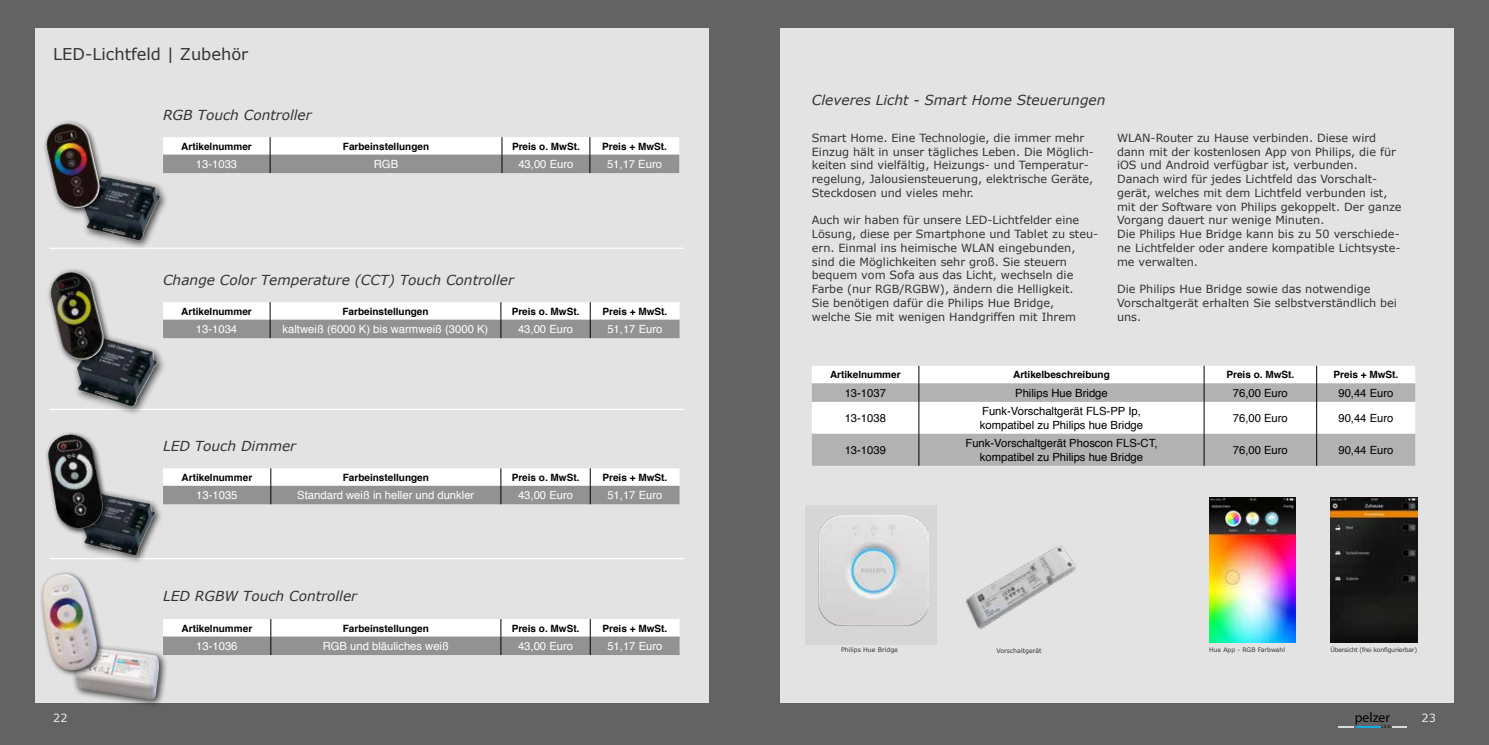
<style>
.page{position:relative;width:1489px;height:745px;background:#fff}
.page>*{position:absolute;margin:0;border:0;box-sizing:border-box;transform-origin:0 0}
.t1{font:16.25px "Verdana";color:#333332}
.t2{font:italic 13.75px "Verdana";color:#333332}
.t3{font:13.75px "Myriad Pro";color:#000}
.t4{font:11.25px/13.8px "Verdana";color:#333332}
.t5{font:11.25px/13.5px "Helvetica";color:#000}
.t6{font:11.25px "Helvetica";color:#fff}
.t7{font:11.25px "Verdana";color:#ebebeb}
.t8{font:700 10px "Helvetica";color:#000}
.t9{font:6.25px "Verdana";color:#333332}
.t10{font:6.12px "Verdana";letter-spacing:-.03em;color:#333332}
.t11{font:6.12px "Verdana";color:#333332}
.t12{font:4.62px "Myriad Pro";color:#000}
</style>
<div class="page">
<div style="left:0;top:0;width:1488px;height:744px;background:#646363"></div>
<div style="left:35px;top:28px;width:674px;height:674px;background:#e3e3e3"></div>
<div style="left:780px;top:28px;width:673px;height:674px;background:#e3e3e3"></div>
<svg style="left:1338px;top:726px;width:41px;height:1px"></svg>
<svg style="left:1392px;top:726px;width:14px;height:1px"></svg>
<svg style="left:163px;top:137px;width:516px;height:36px;background:#c7c7c7"></svg>
<svg style="left:163px;top:302px;width:516px;height:36px;background:#c7c7c7"></svg>
<svg style="left:163px;top:468px;width:516px;height:36px;background:#c6c6c6"></svg>
<hr style="left:50px;top:247px;width:633px;height:2px;background:#fff">
<hr style="left:50px;top:408px;width:633px;height:2px;background:#fff">
<hr style="left:50px;top:557px;width:633px;height:2px;background:#fff">
<div style="left:80px;top:171px;width:89px;height:78px;background:#000;opacity:.75"></div>
<img style="left:84px;top:176px;width:24px;height:57px">
<div style="left:42px;top:119px;width:65px;height:96px;background:#000;opacity:.75"></div>
<img style="left:46px;top:123px;width:54px;height:85px">
<div style="left:72px;top:332px;width:95px;height:84px;background:#000;opacity:.75"></div>
<img style="left:77px;top:367px;width:25px;height:30px">
<div style="left:78px;top:489px;width:86px;height:74px;background:#000;opacity:.75"></div>
<img style="left:82px;top:535px;width:22px;height:13px">
<div style="left:46px;top:267px;width:65px;height:100px;background:#000;opacity:.75"></div>
<img style="left:50px;top:271px;width:54px;height:88px">
<div style="left:45px;top:431px;width:64px;height:104px;background:#000;opacity:.75"></div>
<img style="left:47px;top:434px;width:56px;height:95px">
<div style="left:805px;top:504px;width:131px;height:139px;background:#d6d6d6"></div>
<img style="left:818px;top:515px;width:110px;height:110px">
<img style="left:1330px;top:497px;width:86px;height:144px">
<img style="left:1209px;top:497px;width:86px;height:144px">
<div style="left:812px;top:433px;width:602px;height:32px;background:#b3b2b2"></div>
<hr style="left:918px;top:433px;width:1px;height:32px;background:#000">
<hr style="left:1203px;top:433px;width:1px;height:32px;background:#000">
<svg style="left:812px;top:365px;width:602px;height:68px;background:#e8e8e8"></svg>
<hr style="left:1316px;top:401px;width:1px;height:32px;background:#000">
<hr style="left:1316px;top:433px;width:1px;height:32px;background:#000">
<img style="left:965px;top:545px;width:111px;height:84px">
<div style="left:71px;top:642px;width:97px;height:66px;background:#000;opacity:.75"></div>
<img style="left:75px;top:647px;width:84px;height:52px">
<div style="left:39px;top:570px;width:66px;height:107px;background:#000;opacity:.75"></div>
<img style="left:43px;top:573px;width:54px;height:97px">
<svg style="left:163px;top:619px;width:516px;height:35px;background:#c7c7c7"></svg>
<h1 class="t1" style="left:53px;top:44px;width:197px">LED-Lichtfeld | Zubehör</h1>
<p class="t2" style="left:163px;top:106px;width:150px">RGB Touch Controller</p>
<p class="t8" style="left:181px;top:138px;width:72px">Artikelnummer</p>
<p class="t8" style="left:343px;top:138px;width:88px">Farbeinstellungen</p>
<p class="t8" style="left:512px;top:138px;width:69px">Preis o. MwSt.</p>
<p class="t8" style="left:602px;top:138px;width:66px">Preis + MwSt.</p>
<p class="t6" style="left:196px;top:155px;width:43px">13-1033</p>
<p class="t6" style="left:374px;top:155px;width:26px">RGB</p>
<p class="t6" style="left:518px;top:155px;width:57px">43,00 Euro</p>
<p class="t6" style="left:607px;top:155px;width:57px">51,17 Euro</p>
<p class="t2" style="left:163px;top:271px;width:352px">Change Color Temperature (CCT) Touch Controller</p>
<p class="t8" style="left:181px;top:303px;width:72px">Artikelnummer</p>
<p class="t8" style="left:342px;top:303px;width:88px">Farbeinstellungen</p>
<p class="t8" style="left:511px;top:303px;width:69px">Preis o. MwSt.</p>
<p class="t8" style="left:602px;top:303px;width:66px">Preis + MwSt.</p>
<p class="t6" style="left:196px;top:320px;width:43px">13-1034</p>
<p class="t6" style="left:282px;top:320px;width:207px">kaltweiß (6000 K) bis warmweiß (3000 K)</p>
<p class="t6" style="left:518px;top:320px;width:57px">43,00 Euro</p>
<p class="t6" style="left:607px;top:320px;width:57px">51,17 Euro</p>
<p class="t2" style="left:163px;top:436px;width:135px">LED Touch Dimmer</p>
<p class="t8" style="left:182px;top:469px;width:72px">Artikelnummer</p>
<p class="t8" style="left:343px;top:469px;width:88px">Farbeinstellungen</p>
<p class="t8" style="left:511px;top:469px;width:69px">Preis o. MwSt.</p>
<p class="t8" style="left:602px;top:469px;width:66px">Preis + MwSt.</p>
<p class="t6" style="left:196px;top:486px;width:43px">13-1035</p>
<p class="t6" style="left:297px;top:486px;width:178px">Standard weiß in heller und dunkler</p>
<p class="t6" style="left:518px;top:486px;width:57px">43,00 Euro</p>
<p class="t6" style="left:607px;top:486px;width:57px">51,17 Euro</p>
<p class="t2" style="left:163px;top:586px;width:195px">LED RGBW Touch Controller</p>
<p class="t8" style="left:182px;top:619px;width:72px">Artikelnummer</p>
<p class="t8" style="left:343px;top:619px;width:88px">Farbeinstellungen</p>
<p class="t8" style="left:511px;top:619px;width:69px">Preis o. MwSt.</p>
<p class="t8" style="left:602px;top:619px;width:66px">Preis + MwSt.</p>
<p class="t6" style="left:196px;top:637px;width:43px">13-1036</p>
<p class="t6" style="left:323px;top:637px;width:128px">RGB und bläuliches weiß</p>
<p class="t6" style="left:518px;top:637px;width:57px">43,00 Euro</p>
<p class="t6" style="left:607px;top:637px;width:57px">51,17 Euro</p>
<p class="t2" style="left:811px;top:91px;width:295px">Cleveres Licht - Smart Home Steuerungen</p>
<p class="t4" style="left:811px;top:131px;width:284px">Smart Home. Eine Technologie, die immer mehr Einzug hält in unser tägliches Leben. Die Möglich&shy;keiten sind vielfältig, Heizungs- und Temperatur&shy;regelung, Jalousiensteuerung, elektrische Geräte, Steckdosen und vieles mehr.</p>
<p class="t4" style="left:811px;top:213px;width:288px">Auch wir haben für unsere LED-Lichtfelder eine Lösung, diese per Smartphone und Tablet zu steu&shy;ern. Einmal ins heimische WLAN eingebunden, sind die Möglichkeiten sehr groß. Sie steuern bequem vom Sofa aus das Licht, wechseln die Farbe (nur RGB/RGBW), ändern die Helligkeit.<br>Sie benötigen dafür die Philips Hue Bridge,<br>welche Sie mit wenigen Handgriffen mit Ihrem</p>
<p class="t4" style="left:1116px;top:131px;width:286px">WLAN-Router zu Hause verbinden. Diese wird dann mit der kostenlosen App von Philips, die für iOS und Android verfügbar ist, verbunden.<br>Danach wird für jedes Lichtfeld das Vorschalt&shy;gerät, welches mit dem Lichtfeld verbunden ist, mit der Software von Philips gekoppelt. Der ganze Vorgang dauert nur wenige Minuten.<br>Die Philips Hue Bridge kann bis zu 50 verschiede&shy;ne Lichtfelder oder andere kompatible Lichtsyste&shy;me verwalten.</p>
<p class="t4" style="left:1116px;top:282px;width:281px">Die Philips Hue Bridge sowie das notwendige<br>Vorschaltgerät erhalten Sie selbstverständlich bei uns.</p>
<p class="t8" style="left:830px;top:366px;width:72px">Artikelnummer</p>
<p class="t8" style="left:1013px;top:366px;width:98px">Artikelbeschreibung</p>
<p class="t8" style="left:1226px;top:366px;width:69px">Preis o. MwSt.</p>
<p class="t8" style="left:1333px;top:366px;width:66px">Preis + MwSt.</p>
<p class="t5" style="left:844px;top:386px;width:43px">13-1037</p>
<p class="t5" style="left:1015px;top:386px;width:94px">Philips Hue Bridge</p>
<p class="t5" style="left:1232px;top:386px;width:57px">76,00 Euro</p>
<p class="t5" style="left:1338px;top:386px;width:57px">90,44 Euro</p>
<p class="t5" style="left:844px;top:411px;width:43px">13-1038</p>
<p class="t5" style="left:979px;top:404px;width:165px">Funk-Vorschaltgerät FLS-PP Ip, kompatibel zu Philips hue Bridge</p>
<p class="t5" style="left:1232px;top:411px;width:57px">76,00 Euro</p>
<p class="t5" style="left:1338px;top:411px;width:57px">90,44 Euro</p>
<p class="t5" style="left:844px;top:443px;width:43px">13-1039</p>
<p class="t5" style="left:965px;top:436px;width:193px;text-align:center">Funk-Vorschaltgerät Phoscon FLS-CT, kompatibel zu Philips hue Bridge</p>
<p class="t5" style="left:1232px;top:443px;width:57px">76,00 Euro</p>
<p class="t5" style="left:1338px;top:443px;width:57px">90,44 Euro</p>
<p class="t9" style="left:841px;top:645px;width:58px">Philips Hue Bridge</p>
<p class="t9" style="left:996px;top:646px;width:47px">Vorschaltgerät</p>
<p class="t11" style="left:1209px;top:645px;width:77px">Hue App - RGB Farbwahl</p>
<p class="t10" style="left:1330px;top:645px;width:88px">Übersicht (frei konfigurierbar)</p>
<p class="t7" style="left:53px;top:710px;width:16px">22</p>
<p class="t3" style="left:1354px;top:708px;width:37px">pelzer</p>
<p class="t7" style="left:1421px;top:710px;width:16px">23</p>
<p class="t12" style="left:1381px;top:723px;width:11px">L E D</p>
</div>
